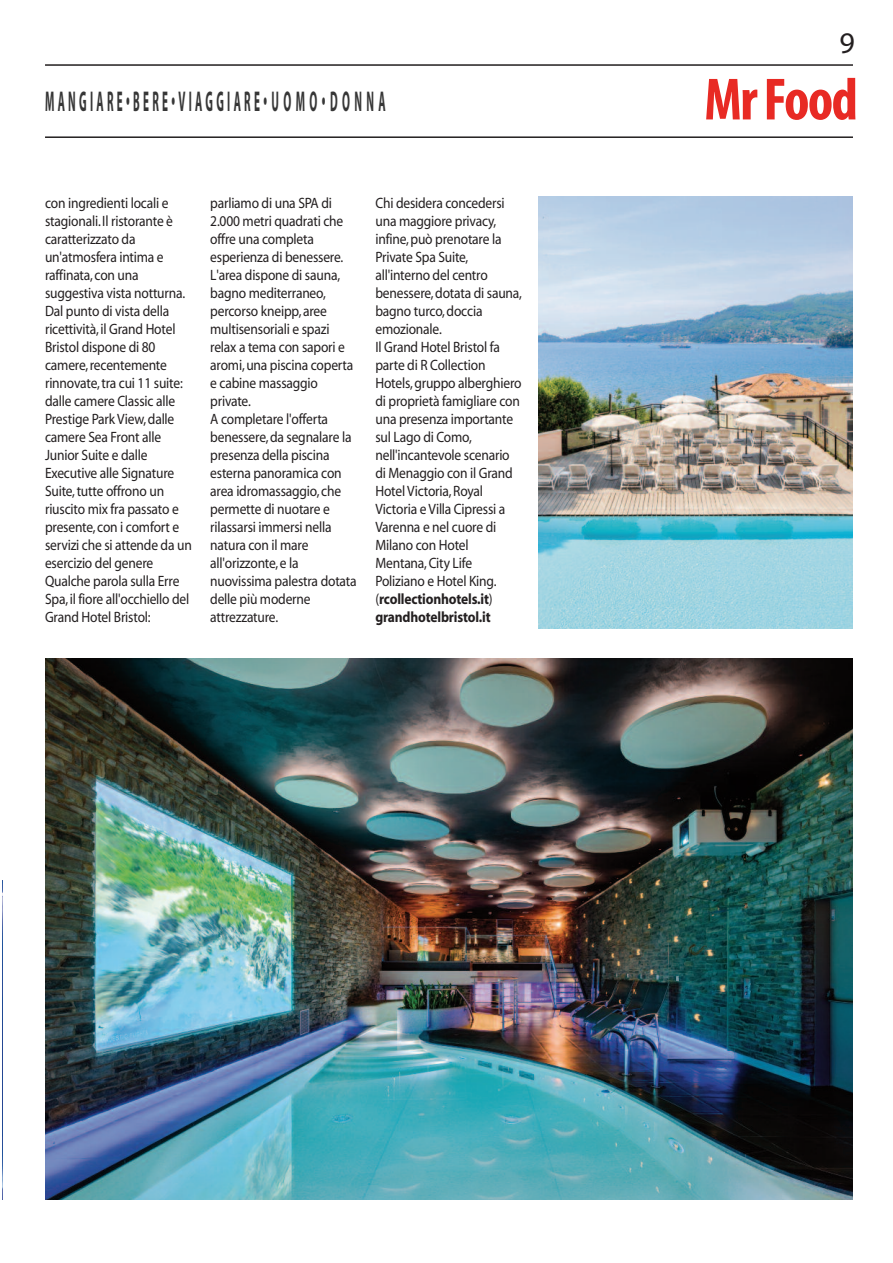
<style>
.page{position:relative;width:893px;height:1263px;background:#fff}
.page>*{position:absolute;margin:0;border:0;box-sizing:border-box;transform-origin:0 0}
.t1{font:60.15px "Myriad Cn Bold+UKCJFP";letter-spacing:-.03em;color:#e82a24}
.t2{font:30px "Myriad Roman+MHPNSE";color:#231f20}
.t3{font:28.65px "Myriad Bold+XXTVSU";letter-spacing:.3em;color:#363636;scale:.39 1}
.t4{font:15px/18px "Myriad Roman+MHPNSE";letter-spacing:-.015em;color:#231f20;scale:.9 1}
.t5{font:15px/18px "Myriad Bold+OLUSEV";letter-spacing:-.015em;color:#231f20;scale:.9 1}
.s1{font-family:"Myriad Roman+MHPNSE"}
</style>
<div class="page">
<hr style="left:45px;top:64px;width:808px;height:2px;background:#231f20">
<hr style="left:45px;top:136px;width:808px;height:2px;background:#231f20">
<img style="left:45px;top:658px;width:808px;height:542px">
<img style="left:538px;top:196px;width:314px;height:433px">
<h3 class="t3" style="left:45px;top:90px;width:875px">MANGIARE•BERE•VIAGGIARE•UOMO•DONNA</h3>
<p class="t4" style="left:45px;top:196px;width:165px">con ingredienti locali e stagionali. Il ristorante è caratterizzato da un'atmosfera intima e raffinata, con una suggestiva vista notturna.<br>Dal punto di vista della ricettività, il Grand Hotel<br>Bristol dispone di 80 camere, recentemente rinnovate, tra cui 11 suite: dalle camere Classic alle<br>Prestige Park View, dalle camere Sea Front alle<br>Junior Suite e dalle<br>Executive alle Signature<br>Suite, tutte offrono un riuscito mix fra passato e presente, con i comfort e servizi che si attende da un esercizio del genere<br>Qualche parola sulla Erre<br>Spa, il fiore all'occhiello del<br>Grand Hotel Bristol:</p>
<p class="t4" style="left:210px;top:196px;width:164px">parliamo di una SPA di<br>2.000 metri quadrati che offre una completa esperienza di benessere.<br>L'area dispone di sauna, bagno mediterraneo, percorso kneipp, aree multisensoriali e spazi relax a tema con sapori e aromi, una piscina coperta e cabine massaggio private.<br>A completare l'offerta benessere, da segnalare la presenza della piscina esterna panoramica con area idromassaggio, che permette di nuotare e rilassarsi immersi nella natura con il mare all'orizzonte, e la nuovissima palestra dotata delle più moderne attrezzature.</p>
<p class="t4" style="left:375px;top:196px;width:164px">Chi desidera concedersi una maggiore privacy, infine, può prenotare la<br>Private Spa Suite, all'interno del centro benessere, dotata di sauna, bagno turco, doccia emozionale.<br>Il Grand Hotel Bristol fa parte di R Collection<br>Hotels, gruppo alberghiero di proprietà famigliare con una presenza importante sul Lago di Como, nell'incantevole scenario di Menaggio con il Grand<br>Hotel Victoria, Royal<br>Victoria e Villa Cipressi a<br>Varenna e nel cuore di<br>Milano con Hotel<br>Mentana, City Life<br>Poliziano e Hotel King.</p>
<p class="t5" style="left:375px;top:592px;width:132px"><span class="s1">(</span>rcollectionhotels.it<span class="s1">) </span>grandhotelbristol.it</p>
<h2 class="t2" style="left:840px;top:32px;width:17px">9</h2>
<h1 class="t1" style="left:704px;top:79px;width:155px">Mr Food</h1>
</div>
